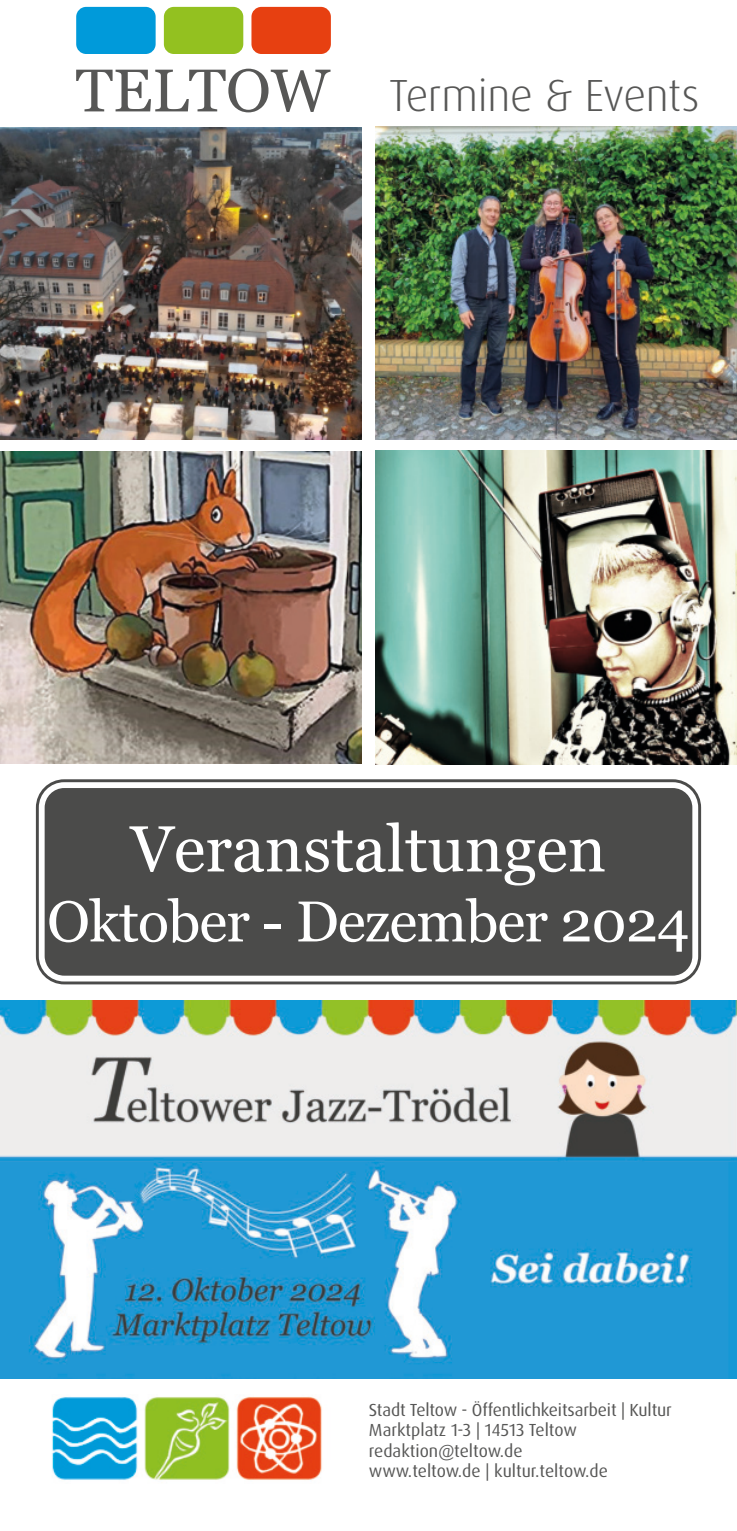
<style>
.page{position:relative;width:737px;height:1531px;background:#fff}
.page>*{position:absolute;margin:0;border:0;box-sizing:border-box;transform-origin:0 0}
.t1{font:65px "Georgia";color:#fff}
.t2{font:57.5px "Georgia";letter-spacing:-.015em;color:#fff}
.t3{font:300 45px "Dax OT";letter-spacing:-.015em;color:#575756}
.t4{font:17.5px/20.5px "Dax OT";letter-spacing:-.005em;color:#575756}
</style>
<div class="page">
<img style="left:376px;top:451px;width:361px;height:313px">
<img style="left:52px;top:1397px;width:270px;height:83px">
<svg style="left:76px;top:69px;width:255px;height:43px"></svg>
<div style="left:76px;top:7px;width:80px;height:47px;background:#009ada;border-radius:10px"></div>
<div style="left:164px;top:7px;width:79px;height:47px;background:#93c120;border-radius:10px"></div>
<div style="left:251px;top:7px;width:80px;height:47px;background:#e74011;border-radius:10px"></div>
<img style="left:0;top:451px;width:361px;height:312px">
<img style="left:0;top:1000px;width:737px;height:378px">
<img style="left:0;top:128px;width:361px;height:311px">
<div style="left:36px;top:779px;width:665px;height:205px;background:#4b4b4a;border-radius:28px"></div>
<div style="left:27px;top:770px;width:683px;height:223px;border:6px solid #fff;border-radius:34px"></div>
<div style="left:39px;top:782px;width:659px;height:199px;border:6px solid #fff;border-radius:23px"></div>
<img style="left:376px;top:127px;width:361px;height:313px">
<h3 class="t3" style="left:389px;top:69px;width:312px">Termine &amp; Events</h3>
<h1 class="t1" style="left:131px;top:813px;width:477px">Veranstaltungen</h1>
<h2 class="t2" style="left:47px;top:889px;width:644px">Oktober - Dezember 2024</h2>
<p class="t4" style="left:369px;top:1400px;width:304px">Stadt Teltow - Öffentlichkeitsarbeit | Kultur Marktplatz 1-3 | 14513 Teltow redaktion@teltow.de<br>www.teltow.de | kultur.teltow.de</p>
</div>
